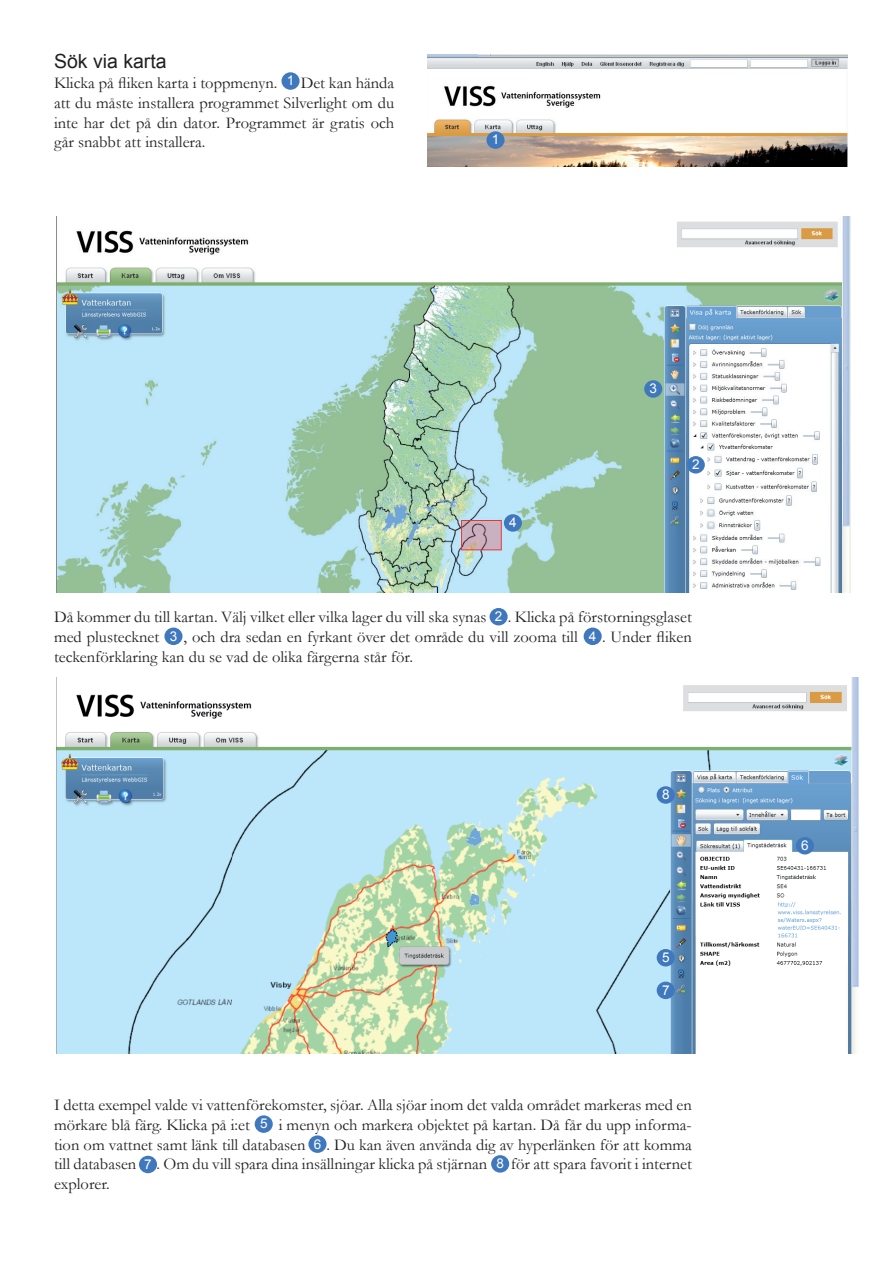
<style>
.page{position:relative;width:893px;height:1263px;background:#fff}
.page>*{position:absolute;margin:0;border:0;box-sizing:border-box;transform-origin:0 0}
.t1{font:19.5px "Arial";color:#231f20}
.t2{font:16.5px/19.8px "Garamond";color:#231f20}
.t3{font:13.5px "Arial";color:#fff}
</style>
<div class="page">
<img style="left:56px;top:216px;width:795px;height:376px">
<img style="left:56px;top:678px;width:803px;height:376px">
<img style="left:427px;top:54px;width:421px;height:113px">
<div style="left:281px;top:72px;width:19px;height:18px;background:#3f78bd;border-radius:50%"></div>
<div style="left:486px;top:131px;width:19px;height:18px;background:#3f78bd;border-radius:50%"></div>
<div style="left:687px;top:456px;width:18px;height:17px;background:#3f78bd;border-radius:50%"></div>
<div style="left:644px;top:380px;width:18px;height:18px;background:#3f78bd;border-radius:50%"></div>
<div style="left:490px;top:608px;width:18px;height:17px;background:#3f78bd;border-radius:50%"></div>
<div style="left:164px;top:627px;width:18px;height:18px;background:#3f78bd;border-radius:50%"></div>
<div style="left:584px;top:627px;width:18px;height:18px;background:#3f78bd;border-radius:50%"></div>
<div style="left:504px;top:514px;width:18px;height:18px;background:#3f78bd;border-radius:50%"></div>
<div style="left:255px;top:1115px;width:18px;height:18px;background:#3f78bd;border-radius:50%"></div>
<div style="left:657px;top:949px;width:18px;height:17px;background:#3f78bd;border-radius:50%"></div>
<div style="left:308px;top:1135px;width:19px;height:18px;background:#3f78bd;border-radius:50%"></div>
<div style="left:796px;top:837px;width:18px;height:17px;background:#3f78bd;border-radius:50%"></div>
<div style="left:139px;top:1156px;width:18px;height:17px;background:#3f78bd;border-radius:50%"></div>
<div style="left:657px;top:981px;width:18px;height:18px;background:#3f78bd;border-radius:50%"></div>
<div style="left:657px;top:786px;width:18px;height:18px;background:#3f78bd;border-radius:50%"></div>
<div style="left:491px;top:1155px;width:18px;height:17px;background:#3f78bd;border-radius:50%"></div>
<p class="t1" style="left:54px;top:49px;width:114px">Sök via karta</p>
<p class="t2" style="left:54px;top:72px;width:225px">Klicka på fliken karta i toppmenyn.</p>
<p class="t3" style="left:287px;top:72px;width:9px">1</p>
<p class="t2" style="left:54px;top:72px;width:342px;text-align:justify;text-indent:247px">Det kan hända att du måste installera programmet Silverlight om du inte har det på din dator. Programmet är gratis och går snabbt att installera.</p>
<p class="t3" style="left:492px;top:131px;width:9px">1</p>
<p class="t3" style="left:509px;top:514px;width:9px">4</p>
<p class="t3" style="left:649px;top:380px;width:9px">3</p>
<p class="t3" style="left:692px;top:456px;width:9px">2</p>
<p class="t2" style="left:54px;top:606px;width:434px">Då kommer du till kartan. Välj vilket eller vilka lager du vill ska synas</p>
<p class="t2" style="left:508px;top:606px;width:186px">. Klicka på förstorningsglaset</p>
<p class="t2" style="left:54px;top:626px;width:107px">med plustecknet</p>
<p class="t2" style="left:184px;top:626px;width:396px">, och dra sedan en fyrkant över det område du vill zooma till</p>
<p class="t2" style="left:602px;top:626px;width:91px">. Under fliken</p>
<p class="t2" style="left:54px;top:646px;width:361px">teckenförklaring kan du se vad de olika färgerna står för.</p>
<p class="t3" style="left:495px;top:607px;width:9px">2</p>
<p class="t3" style="left:170px;top:627px;width:9px">3</p>
<p class="t3" style="left:589px;top:627px;width:9px">4</p>
<p class="t3" style="left:662px;top:786px;width:9px">8</p>
<p class="t3" style="left:662px;top:948px;width:9px">5</p>
<p class="t3" style="left:662px;top:981px;width:9px">7</p>
<p class="t2" style="left:54px;top:1094px;width:639px">I detta exempel valde vi vattenförekomster, sjöar. Alla sjöar inom det valda området markeras med en mörkare blå färg. Klicka på i:et</p>
<p class="t2" style="left:54px;top:1114px;width:639px;text-indent:225px">i menyn och markera objektet på kartan. Då får du upp informa&shy;tion om vattnet samt länk till databasen</p>
<p class="t3" style="left:260px;top:1115px;width:9px">5</p>
<p class="t2" style="left:54px;top:1134px;width:639px;text-indent:272px">. Du kan även använda dig av hyperlänken för att komma till databasen . Om du vill spara dina insällningar klicka på stjärnan</p>
<p class="t3" style="left:314px;top:1135px;width:9px">6</p>
<p class="t2" style="left:511px;top:1154px;width:183px">för att spara favorit i internet</p>
<p class="t3" style="left:496px;top:1155px;width:9px">8</p>
<p class="t3" style="left:144px;top:1155px;width:9px">7</p>
<p class="t2" style="left:54px;top:1174px;width:57px">explorer.</p>
<p class="t3" style="left:801px;top:836px;width:9px">6</p>
</div>
